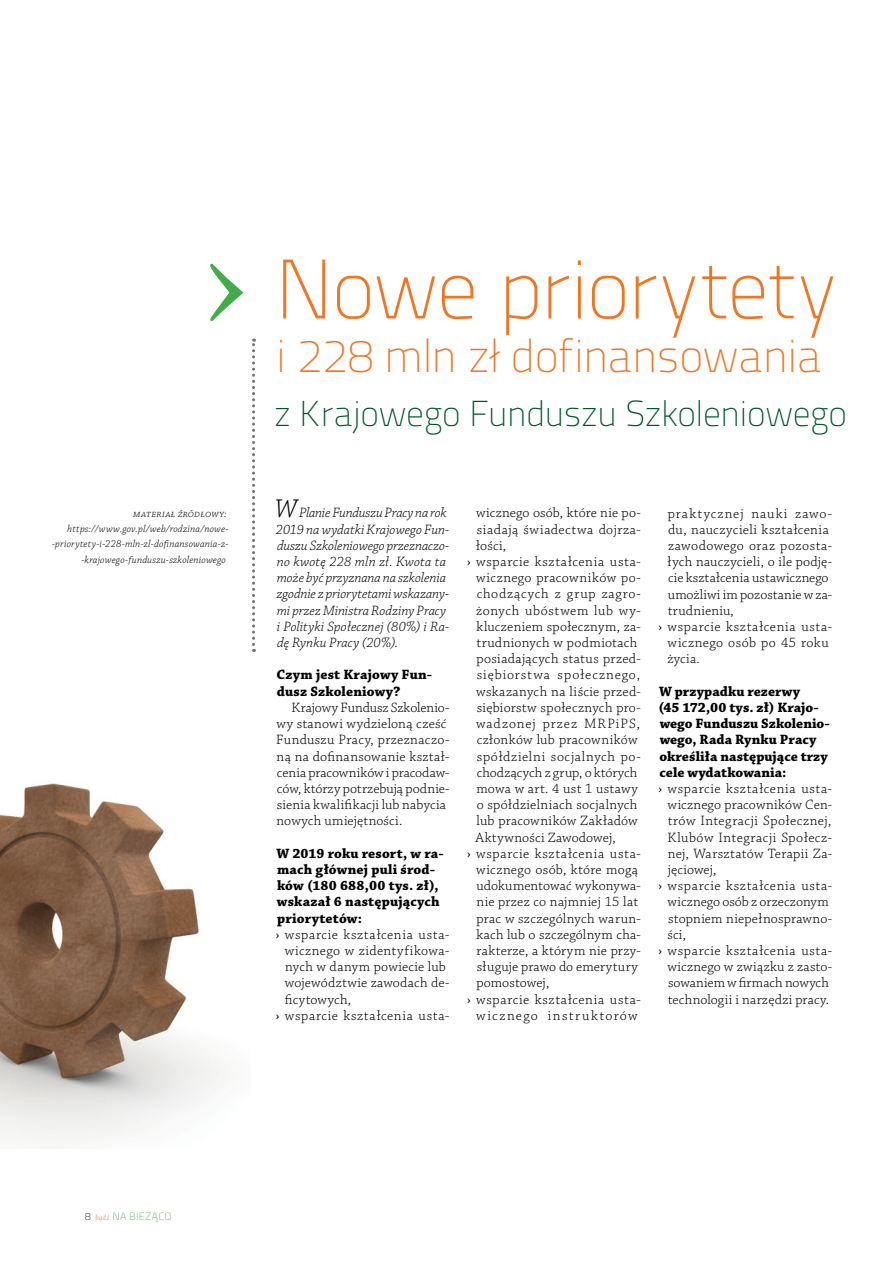
<style>
.page{position:relative;width:893px;height:1263px;background:#fff}
.page>*{position:absolute;margin:0;border:0;box-sizing:border-box;transform-origin:0 0}
.t1{font:84px "Titillium Title 12";letter-spacing:-.02em;color:#f47521}
.t2{font:46.5px "Titillium Title 12";letter-spacing:-.015em;color:#f47521}
.t3{font:36px "Titillium Title 12";letter-spacing:-.015em;color:#00562b}
.t4{font:300 14.25px "Chaparral Pro";letter-spacing:.03em;color:#000}
.t5{font:300 14.25px/16.2px "Chaparral Pro";letter-spacing:.01em;color:#000}
.t6{font:700 14.25px/16.2px "Chaparral Pro";letter-spacing:.01em;color:#000}
.t7{font:italic 300 14.25px/16.2px "Chaparral Pro";color:#000}
.t8{font:300 14.25px "Chaparral Pro";letter-spacing:.065em;color:#000}
.t9{font:300 14.25px "Chaparral Pro";letter-spacing:.07em;color:#000}
.t10{font:300 14.25px "Chaparral Pro";letter-spacing:.005em;color:#000}
.t11{font:300 14.25px "Chaparral Pro";letter-spacing:.08em;color:#000}
.t12{font:300 14.25px "Chaparral Pro";letter-spacing:.105em;color:#000}
.t13{font:italic 300 10.5px/15.3px "Chaparral Pro";letter-spacing:.015em;color:#000;text-align:right}
.t14{font:10.5px "Titillium Title 12";letter-spacing:.025em;color:#41ad49}
.s1{font-size:27px}
.s2{font-weight:400}
.s3{color:#000}
.s4{font-family:"Calligraph 810 PL";font-style:italic;font-size:7.5px;color:#f47521}
</style>
<div class="page">
<svg style="left:252px;top:339px;width:3px;height:313px"></svg>
<svg style="left:210px;top:264px;width:33px;height:57px"></svg>
<img style="left:0;top:783px;width:228px;height:365px">
<h1 class="t1" style="left:275px;top:233px;width:563px">Nowe priorytety</h1>
<h2 class="t2" style="left:275px;top:325px;width:548px">i 228 mln zł dofinansowania</h2>
<h3 class="t3" style="left:274px;top:390px;width:574px">z Krajowego Funduszu Szkoleniowego</h3>
<p class="t13" style="left:52px;top:506px;width:178px">materiał źródłowy: https://www.gov.pl/web/rodzina/nowe--priorytety-i-228-mln-zl-dofinansowania-z--krajowego-funduszu-szkoleniowego</p>
<p class="t7" style="left:275px;top:505px;width:176px"><span class="s1">W</span> Planie Funduszu Pracy na rok<br>2019 na wydatki Krajowego Fun&shy;duszu Szkoleniowego przeznaczo&shy;no kwotę 228 mln zł. Kwota ta może być przyznana na szkolenia zgodnie z priorytetami wskazany&shy;mi przez Ministra Rodziny Pracy i Polityki Społecznej (80%) i Ra&shy;dę Rynku Pracy (20%).</p>
<p class="t6" style="left:277px;top:667px;width:157px">Czym jest Krajowy Fun&shy;dusz Szkoleniowy?</p>
<p class="t5" style="left:276px;top:700px;width:175px;text-indent:15px">Krajowy Fundusz Szkolenio&shy;wy stanowi wydzieloną cześć<br>Funduszu Pracy, przeznaczo&shy;ną na dofinansowanie kształ&shy;cenia pracowników i pracodaw&shy;ców, którzy potrzebują podnie&shy;sienia kwalifikacji lub nabycia nowych umiejętności.</p>
<p class="t6" style="left:276px;top:846px;width:169px">W 2019 roku resort, w ra-</p>
<p class="t6" style="left:277px;top:862px;width:159px">mach głównej puli środ-</p>
<p class="t6" style="left:277px;top:878px;width:163px">ków (180 688,00 tys. zł),</p>
<p class="t6" style="left:277px;top:894px;width:164px">wskazał 6 następujących</p>
<p class="t6" style="left:277px;top:910px;width:86px">priorytetów:</p>
<p class="t4" style="left:276px;top:926px;width:175px"><span class="s2">›</span> wsparcie kształcenia usta-</p>
<p class="t4" style="left:285px;top:943px;width:166px">wicznego w zidentyfikowa-</p>
<p class="t4" style="left:285px;top:959px;width:162px">nych w danym powiecie lub</p>
<p class="t4" style="left:285px;top:975px;width:166px">województwie zawodach de-</p>
<p class="t4" style="left:285px;top:991px;width:68px">ficytowych,</p>
<p class="t4" style="left:276px;top:1007px;width:175px"><span class="s2">›</span> wsparcie kształcenia usta-</p>
<p class="t4" style="left:476px;top:505px;width:166px">wicznego osób, które nie po-</p>
<p class="t4" style="left:477px;top:521px;width:165px">siadają świadectwa dojrza-</p>
<p class="t4" style="left:476px;top:538px;width:31px">łości,</p>
<p class="t4" style="left:467px;top:554px;width:175px"><span class="s2">›</span> wsparcie kształcenia usta-</p>
<p class="t4" style="left:476px;top:570px;width:166px">wicznego pracowników po-</p>
<p class="t8" style="left:477px;top:586px;width:166px">chodzących z grup zagro-</p>
<p class="t4" style="left:476px;top:602px;width:166px">żonych ubóstwem lub wy-</p>
<p class="t4" style="left:476px;top:619px;width:166px">kluczeniem społecznym, za-</p>
<p class="t4" style="left:476px;top:635px;width:163px">trudnionych w podmiotach</p>
<p class="t4" style="left:477px;top:651px;width:166px">posiadających status przed-</p>
<p class="t9" style="left:477px;top:667px;width:165px">siębiorstwa społecznego,</p>
<p class="t4" style="left:476px;top:683px;width:166px">wskazanych na liście przed-</p>
<p class="t4" style="left:477px;top:700px;width:165px">siębiorstw społecznych pro-</p>
<p class="t8" style="left:476px;top:716px;width:165px">wadzonej przez MRPiPS,</p>
<p class="t4" style="left:477px;top:732px;width:162px">członków lub pracowników</p>
<p class="t4" style="left:477px;top:748px;width:165px">spółdzielni socjalnych po-</p>
<p class="t5" style="left:477px;top:765px;width:162px">chodzących z grup, o których</p>
<p class="t4" style="left:476px;top:781px;width:163px">mowa w art. 4 ust 1 ustawy</p>
<p class="t4" style="left:477px;top:797px;width:162px">o spółdzielniach socjalnych</p>
<p class="t4" style="left:476px;top:813px;width:163px">lub pracowników Zakładów</p>
<p class="t4" style="left:476px;top:829px;width:141px">Aktywności Zawodowej,</p>
<p class="t4" style="left:467px;top:845px;width:175px"><span class="s2">›</span> wsparcie kształcenia usta-</p>
<p class="t4" style="left:476px;top:862px;width:163px">wicznego osób, które mogą</p>
<p class="t4" style="left:476px;top:878px;width:166px">udokumentować wykonywa-</p>
<p class="t4" style="left:476px;top:894px;width:163px">nie przez co najmniej 15 lat</p>
<p class="t4" style="left:477px;top:910px;width:166px">prac w szczególnych warun-</p>
<p class="t4" style="left:476px;top:926px;width:166px">kach lub o szczególnym cha-</p>
<p class="t4" style="left:476px;top:943px;width:166px">rakterze, a którym nie przy-</p>
<p class="t5" style="left:477px;top:959px;width:162px">sługuje prawo do emerytury</p>
<p class="t4" style="left:477px;top:975px;width:74px">pomostowej,</p>
<p class="t4" style="left:467px;top:991px;width:175px"><span class="s2">›</span> wsparcie kształcenia usta-</p>
<p class="t12" style="left:476px;top:1007px;width:163px">wicznego instruktorów</p>
<p class="t11" style="left:668px;top:505px;width:166px">praktycznej nauki zawo-</p>
<p class="t4" style="left:668px;top:521px;width:162px">du, nauczycieli kształcenia</p>
<p class="t4" style="left:668px;top:538px;width:166px">zawodowego oraz pozosta-</p>
<p class="t4" style="left:668px;top:554px;width:166px">łych nauczycieli, o ile podję-</p>
<p class="t5" style="left:668px;top:570px;width:162px">cie kształcenia ustawicznego</p>
<p class="t5" style="left:668px;top:586px;width:166px">umożliwi im pozostanie w za-</p>
<p class="t4" style="left:668px;top:602px;width:68px">trudnieniu,</p>
<p class="t4" style="left:659px;top:619px;width:175px"><span class="s2">›</span> wsparcie kształcenia usta-</p>
<p class="t4" style="left:668px;top:635px;width:163px">wicznego osób po 45 roku</p>
<p class="t4" style="left:667px;top:651px;width:34px">życia.</p>
<p class="t6" style="left:659px;top:684px;width:143px">W przypadku rezerwy</p>
<p class="t6" style="left:658px;top:700px;width:162px">(45 172,00 tys. zł) Krajo-</p>
<p class="t6" style="left:660px;top:716px;width:172px">wego Funduszu Szkolenio-</p>
<p class="t6" style="left:660px;top:732px;width:158px">wego, Rada Rynku Pracy</p>
<p class="t6" style="left:660px;top:748px;width:170px">określiła następujące trzy</p>
<p class="t6" style="left:660px;top:765px;width:128px">cele wydatkowania:</p>
<p class="t4" style="left:659px;top:781px;width:175px"><span class="s2">›</span> wsparcie kształcenia usta-</p>
<p class="t5" style="left:668px;top:797px;width:166px">wicznego pracowników Cen-</p>
<p class="t4" style="left:668px;top:813px;width:165px">trów Integracji Społecznej,</p>
<p class="t4" style="left:667px;top:829px;width:166px">Klubów Integracji Społecz-</p>
<p class="t4" style="left:668px;top:845px;width:166px">nej, Warsztatów Terapii Za-</p>
<p class="t4" style="left:668px;top:862px;width:50px">jęciowej,</p>
<p class="t4" style="left:659px;top:878px;width:175px"><span class="s2">›</span> wsparcie kształcenia usta-</p>
<p class="t5" style="left:668px;top:894px;width:163px">wicznego osób z orzeczonym</p>
<p class="t5" style="left:668px;top:911px;width:165px">stopniem niepełnosprawno-</p>
<p class="t4" style="left:667px;top:926px;width:20px">ści,</p>
<p class="t4" style="left:659px;top:943px;width:175px"><span class="s2">›</span> wsparcie kształcenia usta-</p>
<p class="t4" style="left:668px;top:959px;width:166px">wicznego w związku z zasto-</p>
<p class="t10" style="left:668px;top:975px;width:162px">sowaniem w firmach nowych</p>
<p class="t4" style="left:668px;top:991px;width:163px">technologii i narzędzi pracy.</p>
<p class="t14" style="left:85px;top:1209px;width:88px"><span class="s3">8</span> <span class="s4">bądź</span> NA BIEŻĄCO</p>
</div>
